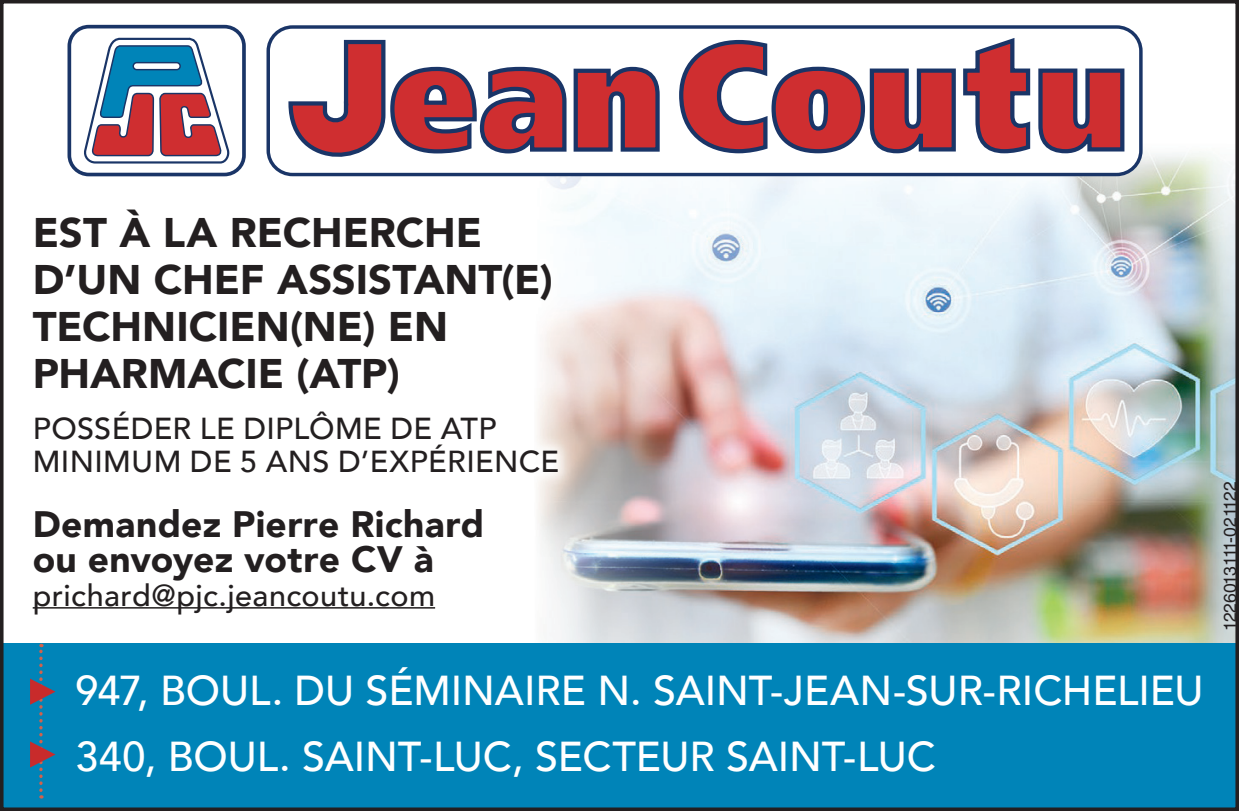
<style>
.page{position:relative;width:1239px;height:811px;background:#fff}
.page>*{position:absolute;margin:0;border:0;box-sizing:border-box;transform-origin:0 0}
.t1{font:500 41.65px "Avenir";letter-spacing:-.005em;color:#fff}
.t2{font:900 41.3px/46.9px "Avenir";color:#231f20}
.t3{font:900 36.75px/33.9px "Avenir";letter-spacing:.01em;color:#231f20}
.t4{font:500 30.1px/32.9px "Avenir";letter-spacing:.01em;color:#231f20}
.t5{font:17.5px "Helvetica LT Std";letter-spacing:-.02em;color:#231f20}
</style>
<div class="page">
<img style="left:534px;top:153px;width:700px;height:490px">
<div style="left:268px;top:27px;width:873px;height:147px;background:#fff;border-radius:24px"></div>
<div style="left:267px;top:25px;width:876px;height:151px;border:3px solid #1a3567;border-radius:24px"></div>
<svg style="left:286px;top:39px;width:376px;height:135px"></svg>
<svg style="left:679px;top:38px;width:446px;height:116px"></svg>
<div style="left:68px;top:25px;width:178px;height:151px;border:4px solid #1a3567;border-radius:19px"></div>
<svg style="left:84px;top:38px;width:148px;height:139px"></svg>
<div style="left:0;top:643px;width:1239px;height:167px;background:#0084b8"></div>
<svg style="left:30px;top:643px;width:26px;height:155px"></svg>
<img style="left:32px;top:194px;width:542px;height:435px">
<hr style="left:33px;top:606px;width:402px;height:2px;background:#231f20">
<div style="left:0;top:0;width:1239px;height:810px;border:4px solid #231f20"></div>
<p class="t2" style="left:33px;top:208px;width:522px">EST À LA RECHERCHE<br>D’UN CHEF ASSISTANT(E)<br>TECHNICIEN(NE) EN<br>PHARMACIE (ATP)</p>
<p class="t4" style="left:33px;top:410px;width:528px">POSSÉDER LE DIPLÔME DE ATP<br>MINIMUM DE 5 ANS D’EXPÉRIENCE</p>
<p class="t3" style="left:33px;top:506px;width:453px">Demandez Pierre Richard ou envoyez votre CV à</p>
<p class="t4" style="left:33px;top:576px;width:404px">prichard@pjc.jeancoutu.com</p>
<p class="t1" style="left:76px;top:654px;width:1129px">947, BOUL. DU SÉMINAIRE N. SAINT-JEAN-SUR-RICHELIEU</p>
<p class="t1" style="left:76px;top:719px;width:862px">340, BOUL. SAINT-LUC, SECTEUR SAINT-LUC</p>
<p class="t5" style="left:1220px;top:631px;width:152px;rotate:-90deg">1226013111-021122</p>
</div>
